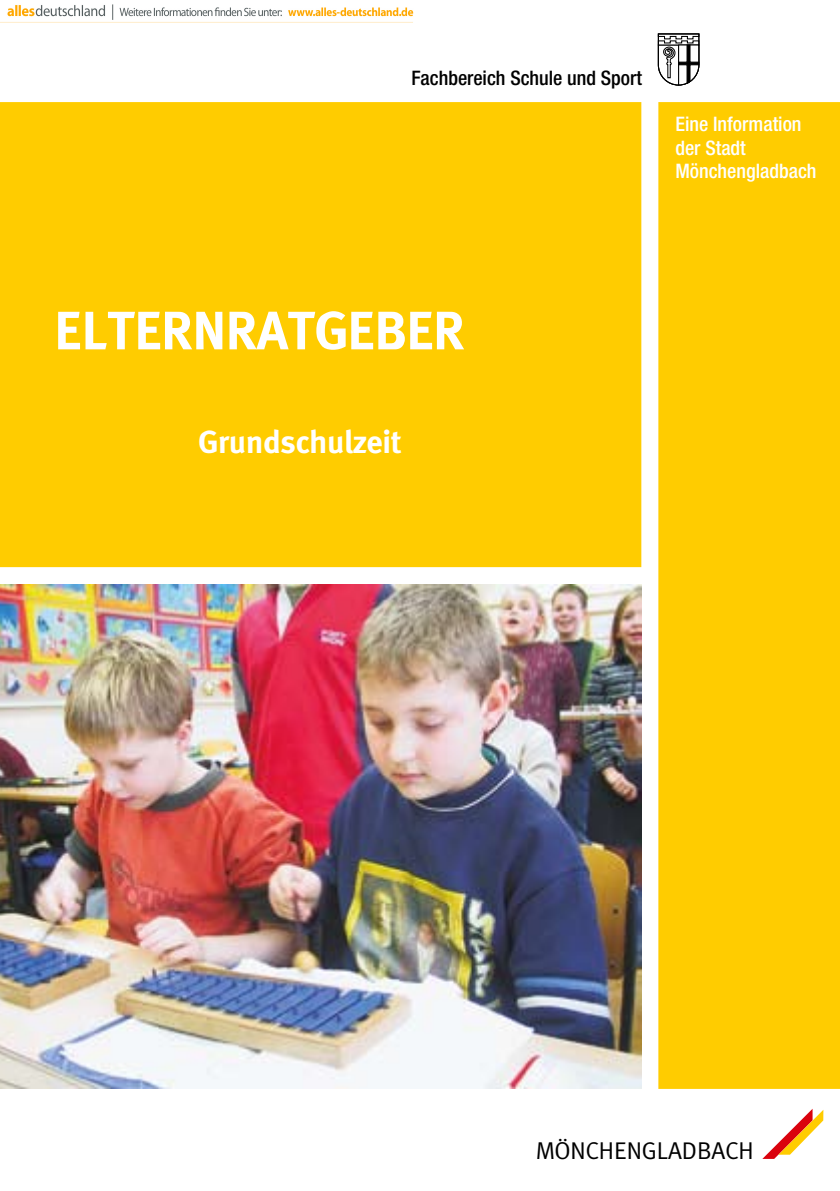
<style>
.page{position:relative;width:840px;height:1191px;background:#fff}
.page>*{position:absolute;margin:0;border:0;box-sizing:border-box;transform-origin:0 0}
.t1{font:54px "Meta Bold OV KZQUTB";color:#fff}
.t2{font:32px "Meta Bold OV KZQUTB";color:#fff}
.t3{font:24.4px "Meta";color:#000}
.t4{font:20px/23.4px "Helvetica Neue Medium Cond OV LZQUTB";color:#fff}
.t5{font:20px "Helvetica Neue Medium Cond OV LZQUTB";color:#000}
</style>
<div class="page">
<div style="left:0;top:102px;width:839px;height:987px;background:#fc0"></div>
<svg style="left:763px;top:1109px;width:59px;height:49px"></svg>
<svg style="left:657px;top:33px;width:42px;height:53px"></svg>
<img style="left:0;top:584px;width:641px;height:504px">
<img style="left:7px;top:4px;width:407px;height:16px">
<p class="t5" style="left:411px;top:65px;width:232px">Fachbereich Schule und Sport</p>
<p class="t4" style="left:675px;top:115px;width:142px">Eine Information der Stadt<br>Mönchengladbach</p>
<h1 class="t1" style="left:54px;top:295px;width:411px">ELTERNRATGEBER</h1>
<h2 class="t2" style="left:198px;top:421px;width:203px">Grundschulzeit</h2>
<p class="t3" style="left:535px;top:1135px;width:219px">MÖNCHENGLADBACH</p>
</div>
